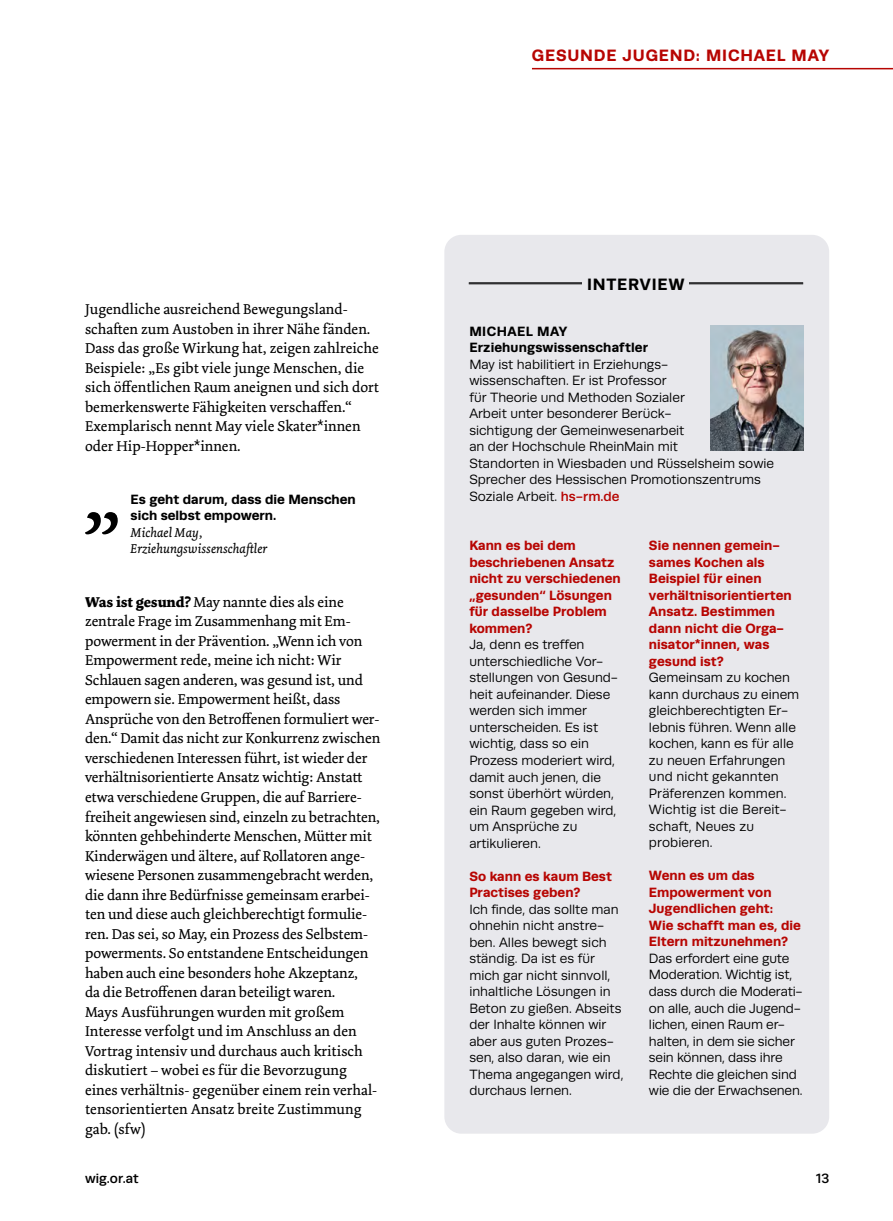
<style>
.page{position:relative;width:893px;height:1221px;background:#fff}
.page>*{position:absolute;margin:0;border:0;box-sizing:border-box;transform-origin:0 0}
.t1{font:700 16.5px "Runda";letter-spacing:.05em;color:#b70502}
.t2{font:700 16.5px "Runda";letter-spacing:.05em;color:#000}
.t3{font:15px/19.5px "Dolly Pro";letter-spacing:-.01em;color:#000}
.t4{font:13.5px/16.5px "Runda";color:#000}
.t5{font:700 13.5px/16.5px "Runda";color:#b70502}
.t6{font:700 13.5px/16.5px "Runda";color:#000}
.t7{font:italic 13.5px/16.5px "Dolly Pro";color:#000}
.t8{font:500 13.5px "Runda";color:#000}
.s1{font-weight:700}
.s2{font-weight:500;color:#b70502}
</style>
<div class="page">
<div style="left:444px;top:235px;width:385px;height:898px;background:#e8e8ec;border-radius:17px"></div>
<svg style="left:85px;top:512px;width:33px;height:22px"></svg>
<img style="left:711px;top:325px;width:92px;height:125px">
<hr style="left:469px;top:283px;width:334px;height:1px;background:#000">
<hr style="left:469px;top:282px;width:334px;height:1px;background:#000">
<div style="left:583px;top:273px;width:106px;height:21px;background:#e8e8ec"></div>
<hr style="left:532px;top:68px;width:361px;height:1px;background:#b70502">
<p class="t1" style="left:532px;top:46px;width:299px">GESUNDE JUGEND: MICHAEL MAY</p>
<p class="t3" style="left:85px;top:299px;width:296px">Jugendliche ausreichend Bewegungsland&shy;schaften zum Austoben in ihrer Nähe fänden.<br>Dass das große Wirkung hat, zeigen zahlreiche Beispiele: „Es gibt viele junge Menschen, die sich öffentlichen Raum aneignen und sich dort bemerkenswerte Fähigkeiten verschaffen.“ Exemplarisch nennt May viele Skater*innen oder Hip-Hopper*innen.</p>
<p class="t6" style="left:131px;top:490px;width:227px">Es geht darum, dass die Menschen sich selbst empowern.</p>
<p class="t7" style="left:131px;top:524px;width:138px">Michael May,<br>Erziehungswissenschaftler</p>
<p class="t3" style="left:85px;top:592px;width:297px"><span class="s1">Was ist gesund?</span> May nannte dies als eine zentrale Frage im Zusammenhang mit Em&shy;powerment in der Prävention. „Wenn ich von Empowerment rede, meine ich nicht: Wir Schlauen sagen anderen, was gesund ist, und empowern sie. Empowerment heißt, dass Ansprüche von den Betroffenen formuliert wer&shy;den.“ Damit das nicht zur Konkurrenz zwischen verschiedenen Interessen führt, ist wieder der verhältnisorientierte Ansatz wichtig: Anstatt etwa verschiedene Gruppen, die auf Barriere&shy;freiheit angewiesen sind, einzeln zu betrachten, könnten gehbehinderte Menschen, Mütter mit Kinderwägen und ältere, auf Rollatoren ange&shy;wiesene Personen zusammengebracht werden, die dann ihre Bedürfnisse gemeinsam erarbei&shy;ten und diese auch gleichberechtigt formulie&shy;ren. Das sei, so May, ein Prozess des Selbstem&shy;powerments. So entstandene Entscheidungen haben auch eine besonders hohe Akzeptanz,<br>da die Betroffenen daran beteiligt waren.<br>Mays Ausführungen wurden mit großem Interesse verfolgt und im Anschluss an den Vortrag intensiv und durchaus auch kritisch diskutiert – wobei es für die Bevorzugung eines verhältnis- gegenüber einem rein verhal&shy;tensorientierten Ansatz breite Zustimmung gab. (sfw)</p>
<p class="t2" style="left:587px;top:274px;width:99px">INTERVIEW</p>
<p class="t6" style="left:469px;top:323px;width:180px">MICHAEL MAY<br>Erziehungswissenschaftler</p>
<p class="t4" style="left:469px;top:356px;width:306px">May ist habilitiert in Erziehungs-<br>wissenschaften. Er ist Professor<br>für Theorie und Methoden Sozialer<br>Arbeit unter besonderer Berück-<br>sichtigung der Gemeinwesenarbeit<br>an der Hochschule RheinMain mit<br>Standorten in Wiesbaden und Rüsselsheim sowie Sprecher des Hessischen Promotionszentrums Soziale Arbeit. <span class="s2">hs-rm.de</span></p>
<p class="t5" style="left:469px;top:537px;width:153px">Kann es bei dem beschriebenen Ansatz nicht zu verschiedenen „gesunden“ Lösungen für dasselbe Problem kommen?</p>
<p class="t4" style="left:469px;top:636px;width:150px">Ja, denn es treffen unterschiedliche Vor&shy;stellungen von Gesund&shy;heit aufeinander. Diese werden sich immer unterscheiden. Es ist wichtig, dass so ein<br>Prozess moderiert wird, damit auch jenen, die sonst überhört würden, ein Raum gegeben wird, um Ansprüche zu artikulieren.</p>
<p class="t5" style="left:469px;top:867px;width:144px">So kann es kaum Best<br>Practises geben?</p>
<p class="t4" style="left:469px;top:900px;width:156px">Ich finde, das sollte man ohnehin nicht anstre&shy;ben. Alles bewegt sich ständig. Da ist es für mich gar nicht sinnvoll, inhaltliche Lösungen in<br>Beton zu gießen. Abseits der Inhalte können wir aber aus guten Prozes&shy;sen, also daran, wie ein<br>Thema angegangen wird, durchaus lernen.</p>
<p class="t5" style="left:649px;top:537px;width:144px">Sie nennen gemein&shy;sames Kochen als<br>Beispiel für einen verhältnisorientierten<br>Ansatz. Bestimmen dann nicht die Orga&shy;nisator*innen, was gesund ist?</p>
<p class="t4" style="left:649px;top:669px;width:152px">Gemeinsam zu kochen kann durchaus zu einem gleichberechtigten Er&shy;lebnis führen. Wenn alle kochen, kann es für alle zu neuen Erfahrungen und nicht gekannten<br>Präferenzen kommen.<br>Wichtig ist die Bereit&shy;schaft, Neues zu probieren.</p>
<p class="t5" style="left:649px;top:867px;width:153px">Wenn es um das<br>Empowerment von<br>Jugendlichen geht:<br>Wie schafft man es, die<br>Eltern mitzunehmen?</p>
<p class="t4" style="left:649px;top:950px;width:155px">Das erfordert eine gute<br>Moderation. Wichtig ist, dass durch die Moderati&shy;on alle, auch die Jugend&shy;lichen, einen Raum er&shy;halten, in dem sie sicher sein können, dass ihre<br>Rechte die gleichen sind wie die der Erwachsenen.</p>
<p class="t8" style="left:85px;top:1170px;width:55px">wig.or.at</p>
<p class="t8" style="left:816px;top:1170px;width:14px">13</p>
</div>
